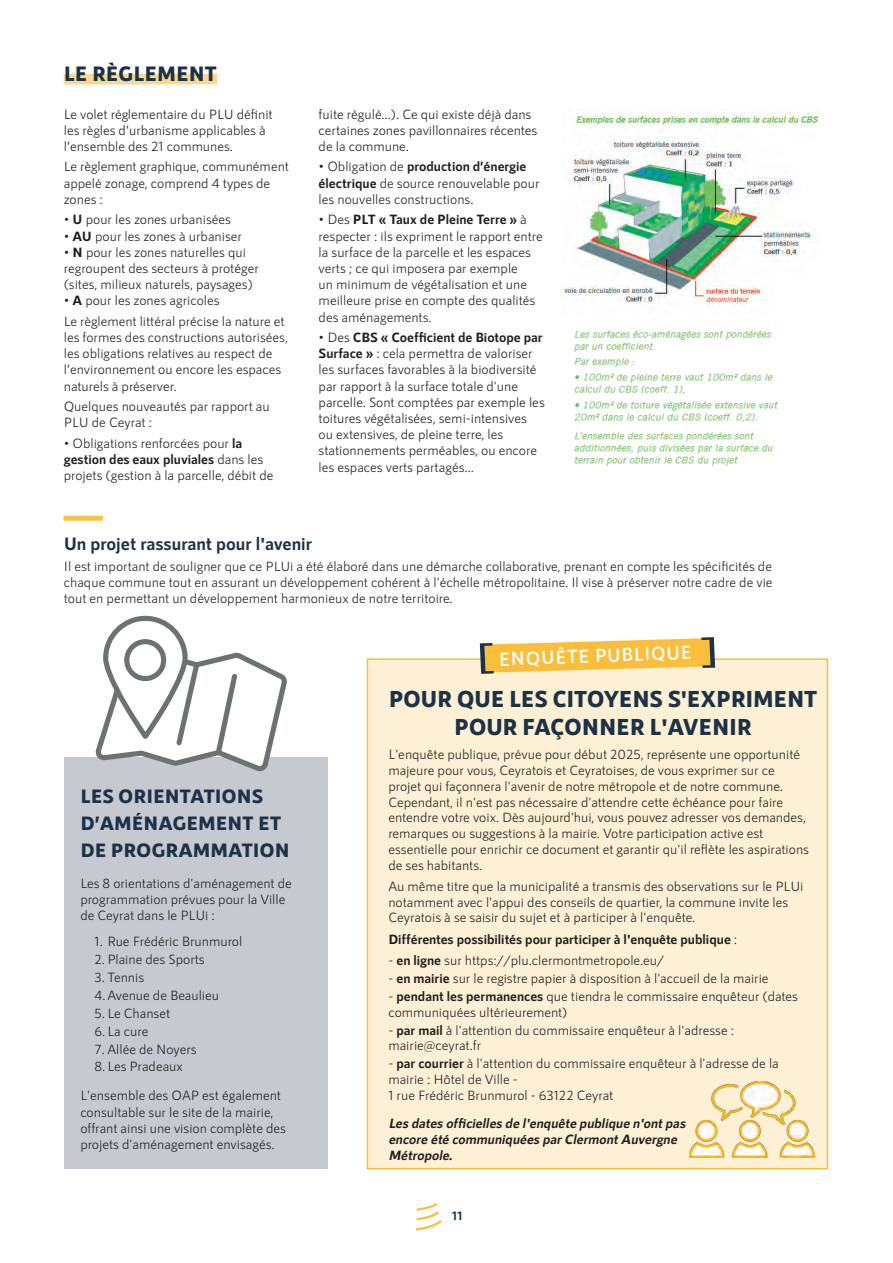
<style>
.page{position:relative;width:893px;height:1263px;background:#fff}
.page>*{position:absolute;margin:0;border:0;box-sizing:border-box;transform-origin:0 0}
.t1{font:800 23.25px/27.9px "RNS Sanz";letter-spacing:-.01em;color:#1c3247;text-align:center}
.t2{font:800 21px "RNS Sanz";color:#1c3247}
.t3{font:800 19.5px/27px "RNS Sanz";color:#1c3247}
.t4{font:600 18.9px "RNS Sanz";color:#fff}
.t5{font:700 18px "RNS Sanz";color:#1c3247}
.t6{font:13.5px/16.2px "RNS Sanz";color:#231f20}
.t7{font:italic 700 13.5px/15.8px "RNS Sanz";color:#231f20}
.t8{font:700 13.5px "RNS Sanz";color:#231f20}
.t9{font:700 12.3px "RNS Sanz";color:#1c3247}
.s1{font-weight:700}
.s2{font-weight:400}
</style>
<div class="page">
<div style="left:64px;top:516px;width:39px;height:5px;background:#f9c243"></div>
<div style="left:64px;top:74px;width:153px;height:10px;background:#fcd78e"></div>
<div style="left:367px;top:658px;width:461px;height:511px;background:#fdf0d4;border:2px solid #fbbe3b"></div>
<svg style="left:480px;top:637px;width:235px;height:37px"></svg>
<img style="left:689px;top:1081px;width:126px;height:77px">
<img style="left:564px;top:112px;width:256px;height:194px">
<img style="left:574px;top:330px;width:204px;height:136px">
<div style="left:64px;top:757px;width:263px;height:412px;background:#c6c9cf"></div>
<svg style="left:95px;top:615px;width:192px;height:157px"></svg>
<div style="left:124px;top:639px;width:42px;height:42px;border:5px solid #6d7172;border-radius:50%"></div>
<svg style="left:416px;top:1203px;width:26px;height:27px"></svg>
<p class="t2" style="left:64px;top:61px;width:155px">LE RÈGLEMENT</p>
<p class="t6" style="left:64px;top:106px;width:210px">Le volet réglementaire du PLU définit les règles d’urbanisme applicables à l’ensemble des 21 communes.</p>
<p class="t6" style="left:64px;top:158px;width:227px">Le règlement graphique, communément appelé zonage, comprend 4 types de zones :</p>
<p class="t6" style="left:64px;top:211px;width:169px">• <span class="s1">U</span> pour les zones urbanisées</p>
<p class="t6" style="left:64px;top:228px;width:180px">• <span class="s1">AU</span> pour les zones à urbaniser</p>
<p class="t6" style="left:64px;top:244px;width:197px">• <span class="s1">N</span> pour les zones naturelles qui regroupent des secteurs à protéger (sites, milieux naturels, paysages)</p>
<p class="t6" style="left:64px;top:292px;width:157px">• <span class="s1">A</span> pour les zones agricoles</p>
<p class="t6" style="left:64px;top:313px;width:226px">Le règlement littéral précise la nature et les formes des constructions autorisées, les obligations relatives au respect de l’environnement ou encore les espaces naturels à préserver.</p>
<p class="t6" style="left:64px;top:398px;width:207px">Quelques nouveautés par rapport au<br>PLU de Ceyrat :</p>
<p class="t6" style="left:64px;top:435px;width:211px">• Obligations renforcées pour <span class="s1">la gestion des eaux pluviales</span> dans les projets (gestion à la parcelle, débit de</p>
<p class="t6" style="left:319px;top:106px;width:220px">fuite régulé...). Ce qui existe déjà dans certaines zones pavillonnaires récentes de la commune.</p>
<p class="t6" style="left:319px;top:158px;width:222px">• Obligation de <span class="s1">production d’énergie électrique</span> de source renouvelable pour les nouvelles constructions.</p>
<p class="t6" style="left:319px;top:211px;width:226px">• Des <span class="s1">PLT « Taux de Pleine Terre »</span> à respecter : ils expriment le rapport entre la surface de la parcelle et les espaces verts ; ce qui imposera par exemple<br>un minimum de végétalisation et une meilleure prise en compte des qualités des aménagements.</p>
<p class="t6" style="left:319px;top:329px;width:228px">• Des <span class="s1">CBS « Coefficient de Biotope par Surface »</span> : cela permettra de valoriser les surfaces favorables à la biodiversité par rapport à la surface totale d'une parcelle. Sont comptées par exemple les toitures végétalisées, semi-intensives<br>ou extensives, de pleine terre, les stationnements perméables, ou encore les espaces verts partagés...</p>
<p class="t5" style="left:64px;top:534px;width:250px">Un projet rassurant pour l'avenir</p>
<p class="t6" style="left:64px;top:558px;width:710px;text-align:justify">Il est important de souligner que ce PLUi a été élaboré dans une démarche collaborative, prenant en compte les spécificités de chaque commune tout en assurant un développement cohérent à l'échelle métropolitaine. Il vise à préserver notre cadre de vie tout en permettant un développement harmonieux de notre territoire.</p>
<p class="t3" style="left:80px;top:782px;width:211px">LES ORIENTATIONS<br>D’AMÉNAGEMENT ET<br>DE PROGRAMMATION</p>
<p class="t6" style="left:80px;top:876px;width:213px;line-height:15.8px">Les 8 orientations d'aménagement de programmation prévues pour la Ville de Ceyrat dans le PLUi :</p>
<p class="t6" style="left:95px;top:933px;width:149px">1. Rue Frédéric Brunmurol</p>
<p class="t6" style="left:95px;top:951px;width:112px">2. Plaine des Sports</p>
<p class="t6" style="left:95px;top:969px;width:51px">3. Tennis</p>
<p class="t6" style="left:95px;top:987px;width:126px">4.Avenue de Beaulieu</p>
<p class="t6" style="left:95px;top:1005px;width:77px">5. Le Chanset</p>
<p class="t6" style="left:95px;top:1023px;width:55px">6. La cure</p>
<p class="t6" style="left:95px;top:1040px;width:104px">7. Allée de Noyers</p>
<p class="t6" style="left:95px;top:1058px;width:90px">8. Les Pradeaux</p>
<p class="t6" style="left:80px;top:1087px;width:207px">L'ensemble des OAP est également consultable sur le site de la mairie, offrant ainsi une vision complète des projets d'aménagement envisagés.</p>
<p class="t4" style="left:498px;top:648px;width:195px;rotate:-2deg">ENQUÊTE PUBLIQUE</p>
<p class="t1" style="left:389px;top:685px;width:430px">POUR QUE LES CITOYENS S'EXPRIMENT<br>POUR FAÇONNER L'AVENIR</p>
<p class="t6" style="left:388px;top:746px;width:422px;line-height:15.8px">L'enquête publique, prévue pour début 2025, représente une opportunité majeure pour vous, Ceyratois et Ceyratoises, de vous exprimer sur ce projet qui façonnera l'avenir de notre métropole et de notre commune.<br>Cependant, il n'est pas nécessaire d'attendre cette échéance pour faire entendre votre voix. Dès aujourd'hui, vous pouvez adresser vos demandes, remarques ou suggestions à la mairie. Votre participation active est essentielle pour enrichir ce document et garantir qu'il reflète les aspirations de ses habitants.</p>
<p class="t6" style="left:388px;top:878px;width:416px;line-height:15.8px">Au même titre que la municipalité a transmis des observations sur le PLUi notamment avec l'appui des conseils de quartier, la commune invite les<br>Ceyratois à se saisir du sujet et à participer à l'enquête.</p>
<p class="t8" style="left:388px;top:931px;width:350px">Différentes possibilités pour participer à l'enquête publique <span class="s2">:</span></p>
<p class="t6" style="left:388px;top:952px;width:277px">- <span class="s1">en ligne</span> sur https://plu.clermontmetropole.eu/</p>
<p class="t6" style="left:388px;top:970px;width:382px">- <span class="s1">en mairie</span> sur le registre papier à disposition à l'accueil de la mairie</p>
<p class="t6" style="left:388px;top:988px;width:411px;line-height:15.8px">- <span class="s1">pendant les permanences</span> que tiendra le commissaire enquêteur (dates communiquées ultérieurement)</p>
<p class="t6" style="left:388px;top:1022px;width:347px;line-height:15.8px">- <span class="s1">par mail</span> à l'attention du commissaire enquêteur à l'adresse : mairie@ceyrat.fr</p>
<p class="t6" style="left:388px;top:1055px;width:392px;line-height:15.8px">- <span class="s1">par courrier</span> à l'attention du commissaire enquêteur à l'adresse de la mairie : Hôtel de Ville -<br>1 rue Frédéric Brunmurol - 63122 Ceyrat</p>
<p class="t7" style="left:388px;top:1115px;width:301px">Les dates officielles de l'enquête publique n'ontpas encore été communiquées parClermontAuvergne<br>Métropole.</p>
<p class="t9" style="left:452px;top:1208px;width:12px">11</p>
</div>
